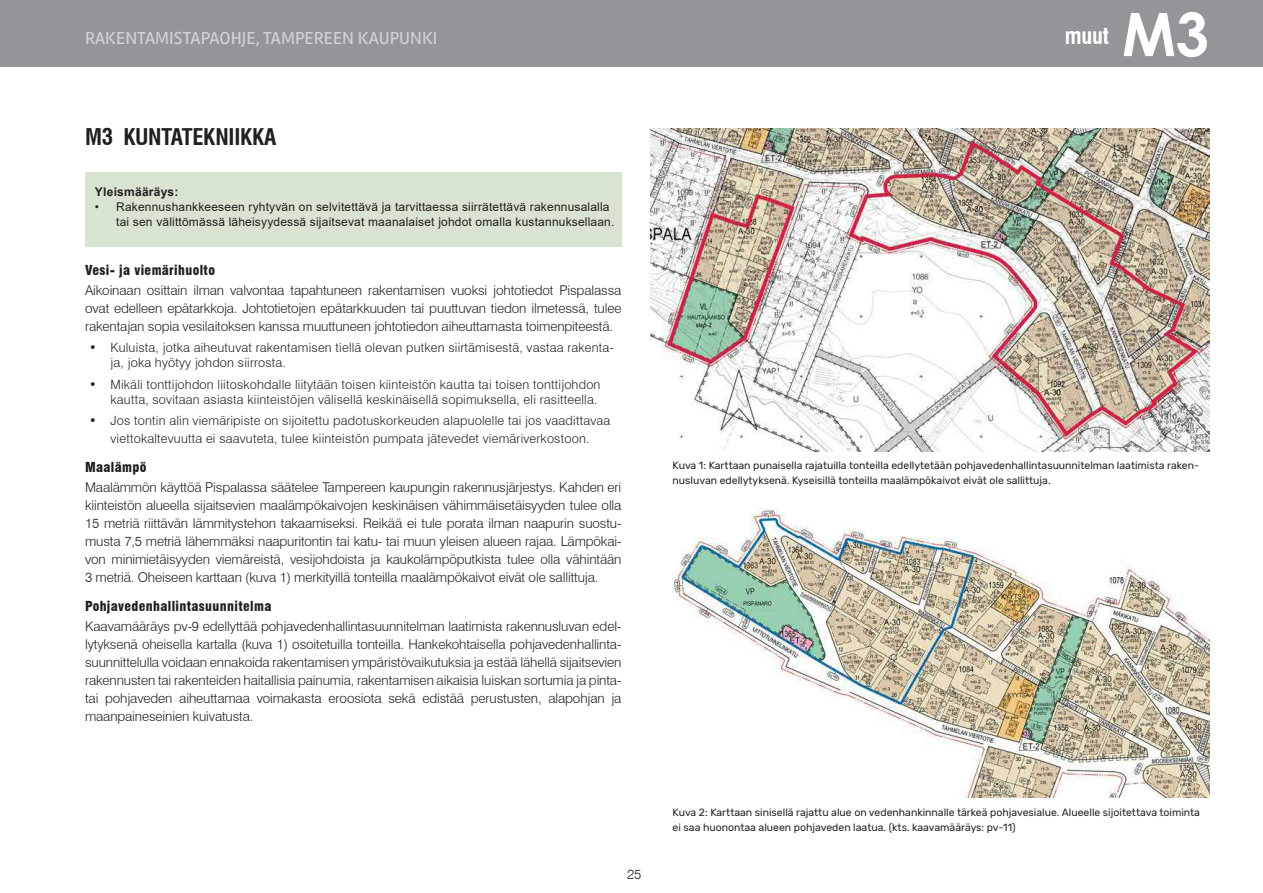
<style>
.page{position:relative;width:1263px;height:893px;background:#fff}
.page>*{position:absolute;margin:0;border:0;box-sizing:border-box;transform-origin:0 0}
.tunnistekirjain{font:700 60px "Century Gothic";color:#fff}
.korttiotsikko{font:700 condensed 22.5px "Swiss 721 BT";letter-spacing:-.01em;color:#231f20}
.palkkiteksti2{font:700 condensed 22.5px "Swiss 721 BT";color:#fff}
.t1{font:18px "Rambla";color:#d1d2d4}
.UUSI_LEIPÄTEKSTI{font:300 13.5px/18px "Swiss 721 BT";letter-spacing:-.01em;color:#231f20;text-align:justify}
.väliotsikko{font:900 condensed 13.5px "Swiss 721 BT";letter-spacing:.025em;color:#231f20}
.t2{font:300 12.75px/15px "Swiss 721 BT";letter-spacing:.015em;color:#231f20}
.t3{font:12px/15px "Arial";letter-spacing:.015em;color:#231f20}
.pääohje_pieni{font:700 12px "Arial";letter-spacing:.02em;color:#231f20}
.kuvateksti{font:10.5px/15px "Rubik";color:#231f20}
</style>
<div class="page">
<div style="left:0;top:0;width:1263px;height:67px;background:#939598"></div>
<div style="left:85px;top:173px;width:536px;height:74px;background:#d8e4d1"></div>
<img style="left:650px;top:128px;width:559px;height:323px">
<img style="left:672px;top:508px;width:537px;height:290px">
<h3 class="t1" style="left:85px;top:27px;width:354px">RAKENTAMISTAPAOHJE, TAMPEREEN KAUPUNKI</h3>
<p class="korttiotsikko" style="left:85px;top:123px;width:193px">M3 KUNTATEKNIIKKA</p>
<p class="pääohje_pieni" style="left:95px;top:183px;width:85px">Yleismääräys:</p>
<p class="t3" style="left:116px;top:199px;width:500px;text-indent:-21px">• Rakennushankkeeseen ryhtyvän on selvitettävä ja tarvittaessa siirrätettävä rakennusalalla tai sen välittömässä läheisyydessä sijaitsevat maanalaiset johdot omalla kustannuksellaan.</p>
<p class="väliotsikko" style="left:85px;top:262px;width:132px">Vesi- ja viemärihuolto</p>
<p class="UUSI_LEIPÄTEKSTI" style="left:85px;top:281px;width:538px">Aikoinaan osittain ilman valvontaa tapahtuneen rakentamisen vuoksi johtotiedot Pispalassa ovat edelleen epätarkkoja. Johtotietojen epätarkkuuden tai puuttuvan tiedon ilmetessä, tulee rakentajan sopia vesilaitoksen kanssa muuttuneen johtotiedon aiheuttamasta toimenpiteestä.</p>
<p class="t2" style="left:111px;top:340px;width:505px;text-indent:-21px">• Kuluista, jotka aiheutuvat rakentamisen tiellä olevan putken siirtämisestä, vastaa rakenta&shy;ja, joka hyötyy johdon siirrosta.</p>
<p class="t2" style="left:89px;top:377px;width:513px;text-align:right">• Mikäli tonttijohdon liitoskohdalle liitytään toisen kiinteistön kautta tai toisen tonttijohdon kautta, sovitaan asiasta kiinteistöjen välisellä keskinäisellä sopimuksella, eli rasitteella.</p>
<p class="t2" style="left:89px;top:412px;width:522px;line-height:18px;text-align:center">• Jos tontin alin viemäripiste on sijoitettu padotuskorkeuden alapuolelle tai jos vaadittavaa viettokaltevuutta ei saavuteta, tulee kiinteistön pumpata jätevedet viemäriverkostoon.</p>
<p class="väliotsikko" style="left:85px;top:459px;width:63px">Maalämpö</p>
<p class="UUSI_LEIPÄTEKSTI" style="left:85px;top:478px;width:538px">Maalämmön käyttöä Pispalassa säätelee Tampereen kaupungin rakennusjärjestys. Kahden eri kiinteistön alueella sijaitsevien maalämpökaivojen keskinäisen vähimmäisetäisyyden tulee olla 15 metriä riittävän lämmitystehon takaamiseksi. Reikää ei tule porata ilman naapurin suostu&shy;musta 7,5 metriä lähemmäksi naapuritontin tai katu- tai muun yleisen alueen rajaa. Lämpökai&shy;von minimietäisyyden viemäreistä, vesijohdoista ja kaukolämpöputkista tulee olla vähintään 3 metriä. Oheiseen karttaan (kuva 1) merkityillä tonteilla maalämpökaivot eivät ole sallittuja.</p>
<p class="väliotsikko" style="left:85px;top:598px;width:188px">Pohjavedenhallintasuunnitelma</p>
<p class="UUSI_LEIPÄTEKSTI" style="left:85px;top:617px;width:538px">Kaavamääräys pv-9 edellyttää pohjavedenhallintasuunnitelman laatimista rakennusluvan edel&shy;lytyksenä oheisella kartalla (kuva 1) osoitetuilla tonteilla. Hankekohtaisella pohjavedenhallinta&shy;suunnittelulla voidaan ennakoida rakentamisen ympäristövaikutuksia ja estää lähellä sijaitsevien rakennusten tai rakenteiden haitallisia painumia, rakentamisen aikaisia luiskan sortumia ja pinta&shy;tai pohjaveden aiheuttamaa voimakasta eroosiota sekä edistää perustusten, alapohjan ja maanpaineseinien kuivatusta.</p>
<p class="palkkiteksti2" style="left:1065px;top:22px;width:46px">muut</p>
<p class="tunnistekirjain" style="left:1122px;top:-11px;width:88px">M3</p>
<p class="kuvateksti" style="left:673px;top:458px;width:528px">Kuva 1: Karttaan punaisella rajatuilla tonteilla edellytetään pohjavedenhallintasuunnitelman laatimista raken&shy;nusluvan edellytyksenä. Kyseisillä tonteilla maalämpökaivot eivät ole sallittuja.</p>
<p class="UUSI_LEIPÄTEKSTI" style="left:627px;top:865px;width:16px">25</p>
<p class="kuvateksti" style="left:673px;top:805px;width:529px">Kuva 2: Karttaan sinisellä rajattu alue on vedenhankinnalle tärkeä pohjavesialue. Alueelle sijoitettava toiminta ei saa huonontaa alueen pohjaveden laatua. (kts. kaavamääräys: pv-11)</p>
</div>
